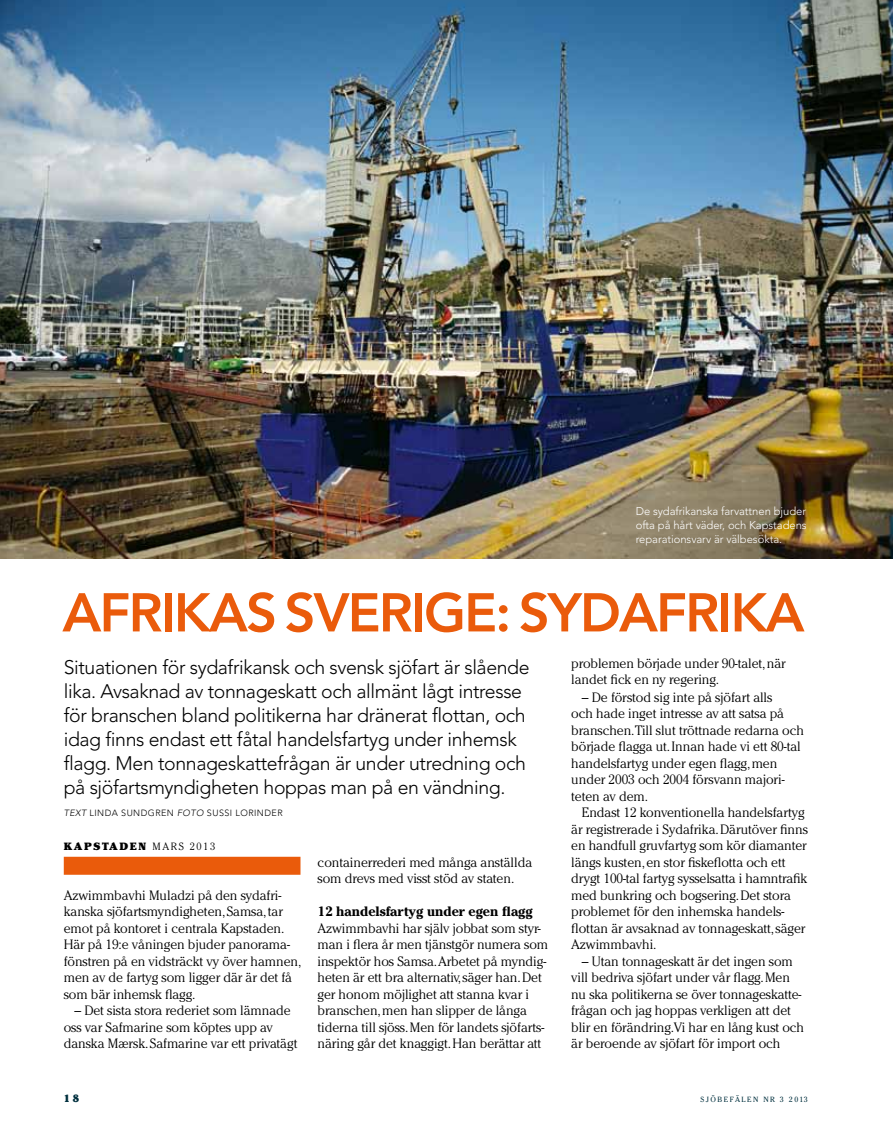
<style>
.page{position:relative;width:893px;height:1127px;background:#fff}
.page>*{position:absolute;margin:0;border:0;box-sizing:border-box;transform-origin:0 0}
.t1{font:800 54px "Avenir";letter-spacing:-.035em;color:#ea5b0b}
.t2{font:300 19.5px/24px "Avenir";letter-spacing:-.02em;color:#000}
.t3{font:300 13.5px/16.5px "Cheltenham";letter-spacing:-.005em;color:#000}
.t4{font:700 13.5px "Cheltenham";letter-spacing:-.005em;color:#000}
.t5{font:300 11.25px/14.2px "Avenir";letter-spacing:-.005em;color:#fff;text-align:justify}
.t6{font:900 10.5px "Cheltenham";letter-spacing:.15em;color:#000}
.t7{font:300 10.5px "Cheltenham";color:#000}
.t8{font:900 10.5px "Cheltenham";color:#00303e}
.t9{font:300 9px "Avenir";letter-spacing:.05em;color:#000}
.t10{font:7.5px "Cheltenham";letter-spacing:.2em;color:#00303e}
.s1{font-style:italic}
.s2{font-weight:300}
</style>
<div class="page">
<img style="left:0;top:0;width:893px;height:559px">
<div style="left:64px;top:857px;width:236px;height:18px;background:#ea5b0b"></div>
<p class="t5" style="left:636px;top:504px;width:172px">De sydafrikanska farvattnen bjuder ofta på hårt väder, och Kapstadens reparationsvarv är välbesökta.</p>
<h1 class="t1" style="left:62px;top:581px;width:744px">AFRIKAS SVERIGE: SYDAFRIKA</h1>
<p class="t2" style="left:64px;top:655px;width:467px">Situationen för sydafrikansk och svensk sjöfart är slående lika. Avsaknad av tonnageskatt och allmänt lågt intresse för branschen bland politikerna har dränerat flottan, och idag finns endast ett fåtal handelsfartyg under inhemsk flagg. Men tonnageskattefrågan är under utredning och på sjöfartsmyndigheten hoppas man på en vändning.</p>
<p class="t9" style="left:64px;top:808px;width:220px"><span class="s1">TEXT</span> linda sundgren <span class="s1">FOTO</span> sussi lorinder</p>
<p class="t3" style="left:571px;top:654px;width:216px">problemen började under 90-talet, när landet fick en ny regering.</p>
<p class="t3" style="left:571px;top:688px;width:234px;text-indent:11px">– De förstod sig inte på sjöfart alls<br>och hade inget intresse av att satsa på branschen.Till slut tröttnade redarna och började flagga ut. Innan hade vi ett 80-tal handelsfartyg under egen flagg, men under 2003 och 2004 försvann majori&shy;teten av dem.</p>
<p class="t3" style="left:571px;top:804px;width:238px;text-indent:11px">Endast 12 konventionella handelsfartyg är registrerade i Sydafrika. Därutöver finns en handfull gruvfartyg som kör diamanter längs kusten, en stor fiskeflotta och ett drygt 100-tal fartyg sysselsatta i hamntrafik med bunkring och bogsering. Det stora problemet för den inhemska handels&shy;flottan är avsaknad av tonnageskatt, säger Azwimmbavhi.</p>
<p class="t3" style="left:571px;top:952px;width:234px;text-indent:11px">– Utan tonnageskatt är det ingen som vill bedriva sjöfart under vår flagg. Men nu ska politikerna se över tonnageskatte&shy;frågan och jag hoppas verkligen att det blir en förändring.Vi har en lång kust och är beroende av sjöfart för import och</p>
<p class="t6" style="left:64px;top:840px;width:98px">KAPSTADEN <span class="s2">mars</span></p>
<p class="t7" style="left:190px;top:840px;width:27px">2013</p>
<p class="t3" style="left:64px;top:886px;width:239px">Azwimmbavhi Muladzi på den sydafri&shy;kanska sjöfartsmyndigheten, Samsa, tar emot på kontoret i centrala Kapstaden.<br>Här på 19:e våningen bjuder panorama&shy;fönstren på en vidsträckt vy över hamnen, men av de fartyg som ligger där är det få som bär inhemsk flagg.</p>
<p class="t3" style="left:64px;top:1002px;width:235px;text-indent:11px">– Det sista stora rederiet som lämnade oss var Safmarine som köptes upp av danska Mærsk. Safmarine var ett privatägt</p>
<p class="t3" style="left:317px;top:853px;width:216px">containerrederi med många anställda som drevs med visst stöd av staten.</p>
<p class="t4" style="left:317px;top:903px;width:217px">12 handelsfartyg under egen flagg</p>
<p class="t3" style="left:317px;top:919px;width:232px">Azwimmbavhi har själv jobbat som styr&shy;man i flera år men tjänstgör numera som inspektör hos Samsa.Arbetet på myndig&shy;heten är ett bra alternativ, säger han. Det ger honom möjlighet att stanna kvar i branschen, men han slipper de långa tiderna till sjöss. Men för landets sjöfarts&shy;näring går det knaggigt. Han berättar att</p>
<p class="t8" style="left:64px;top:1091px;width:17px">1 8</p>
<p class="t10" style="left:700px;top:1094px;width:109px">SJÖBEFÄLEN NR 3 2013</p>
</div>
